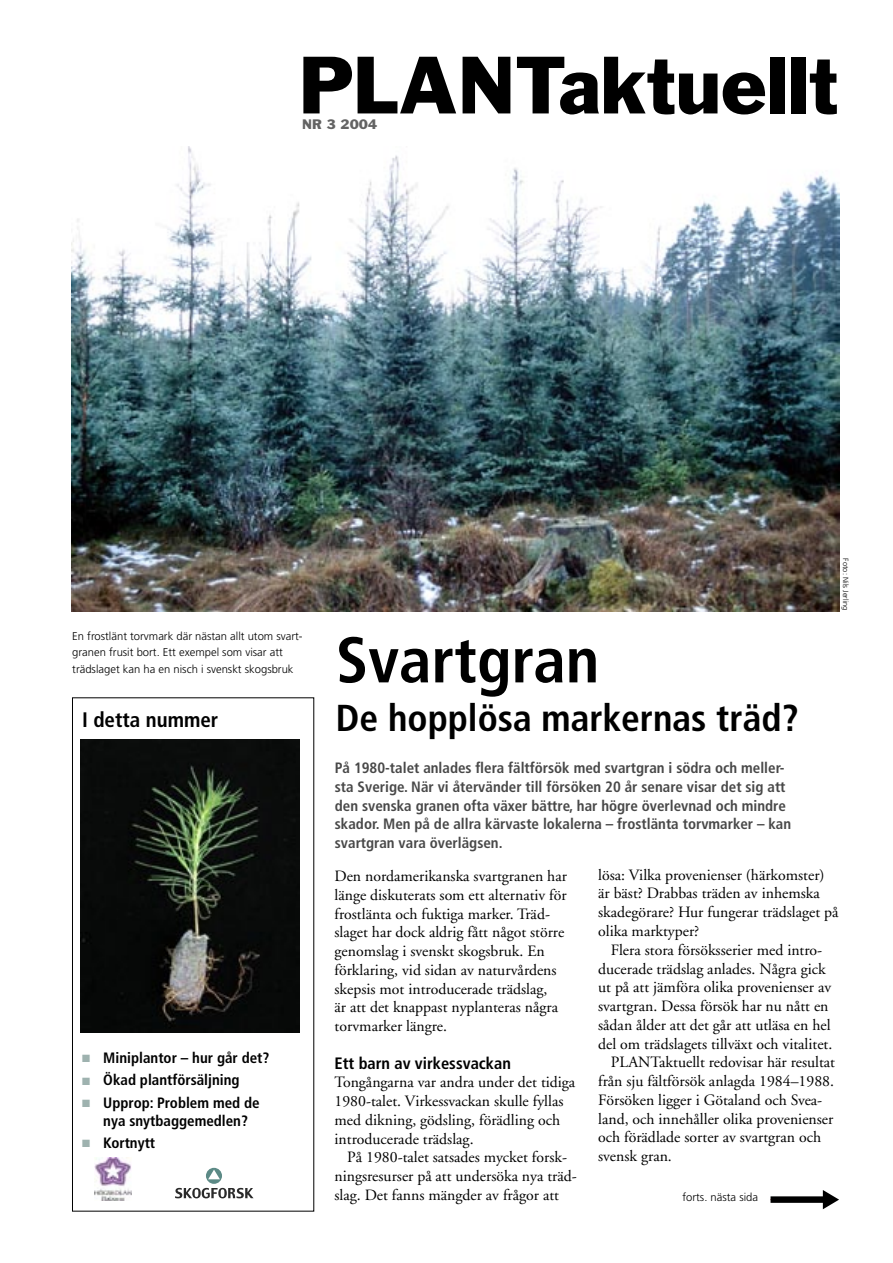
<style>
.page{position:relative;width:893px;height:1263px;background:#fff}
.page>*{position:absolute;margin:0;border:0;box-sizing:border-box;transform-origin:0 0}
.t1{font:75px "Franklin Gothic";color:#000}
.t2{font:700 condensed 64.5px "Frutiger";color:#000}
.t3{font:700 condensed 37.5px "Frutiger";color:#000}
.R2{font:700 condensed 21px "Frutiger";color:#000}
.bröd_utan{font:700 condensed 16.5px "Frutiger";color:#000}
.bröd_utan-2{font:15.75px/18.8px "Adobe Garamond";color:#000}
.Ingress{font:700 condensed 15px/18.8px "Frutiger";color:#484848}
.R2-2{font:700 condensed 15px/18px "Frutiger";color:#000}
.vinjett2{font:12.75px "Franklin Gothic";color:#636363}
.Bildtext{font:300 11.25px/16.5px "Frutiger";color:#000}
.Bildtext-2{font:300 7.5px "Frutiger";color:#000}
.s1{color:#9eb2af}
</style>
<div class="page">
<div style="left:72px;top:698px;width:242px;height:513px;border:1px solid #000"></div>
<svg style="left:175px;top:1188px;width:79px;height:10px"></svg>
<svg style="left:206px;top:1168px;width:16px;height:16px"></svg>
<svg style="left:208px;top:1169px;width:12px;height:10px"></svg>
<img style="left:94px;top:1158px;width:37px;height:42px">
<div style="left:770px;top:1196px;width:56px;height:7px;background:#000"></div>
<svg style="left:823px;top:1190px;width:16px;height:19px"></svg>
<img style="left:81px;top:740px;width:219px;height:292px">
<img style="left:72px;top:147px;width:768px;height:464px">
<p class="t1" style="left:299px;top:37px;width:540px">PLANTaktuellt</p>
<p class="vinjett2" style="left:302px;top:116px;width:77px">NR 3 2004</p>
<p class="Bildtext" style="left:72px;top:628px;width:232px">En frostlänt torvmark där nästan allt utom svart&shy;granen frusit bort. Ett exempel som visar att trädslaget kan ha en nisch i svenskt skogsbruk</p>
<p class="R2" style="left:82px;top:707px;width:138px">I detta nummer</p>
<p class="R2-2" style="left:82px;top:1049px;width:189px"><span class="s1">■</span> Miniplantor – hur går det?</p>
<p class="R2-2" style="left:82px;top:1071px;width:159px"><span class="s1">■</span> Ökad plantförsäljning</p>
<p class="R2-2" style="left:103px;top:1093px;width:158px;text-indent:-21px"><span class="s1">■</span> Upprop: Problem med de nya snytbaggemedlen?</p>
<p class="R2-2" style="left:82px;top:1134px;width:75px"><span class="s1">■</span> Kortnytt</p>
<p class="t2" style="left:336px;top:622px;width:265px">Svartgran</p>
<p class="t3" style="left:336px;top:696px;width:464px">De hopplösa markernas träd?</p>
<p class="Ingress" style="left:335px;top:758px;width:458px">På 1980-talet anlades flera fältförsök med svartgran i södra och meller&shy;sta Sverige. När vi återvänder till försöken 20 år senare visar det sig att den svenska granen ofta växer bättre, har högre överlevnad och mindre skador. Men på de allra kärvaste lokalerna – frostlänta torvmarker – kan svartgran vara överlägsen.</p>
<p class="Bildtext-2" style="left:850px;top:558px;width:54px;rotate:90deg">Foto: Nils Jerling</p>
<p class="bröd_utan-2" style="left:334px;top:867px;width:234px">Den nordamerikanska svartgranen har länge diskuterats som ett alternativ för frostlänta och fuktiga marker. Träd&shy;slaget har dock aldrig fått något större genomslag i svenskt skogsbruk. En förklaring, vid sidan av naturvårdens skepsis mot introducerade trädslag,<br>är att det knappast nyplanteras några torvmarker längre.</p>
<p class="bröd_utan" style="left:334px;top:1053px;width:178px">Ett barn av virkessvackan</p>
<p class="bröd_utan-2" style="left:334px;top:1073px;width:242px">Tongångarna var andra under det tidiga 1980-talet. Virkessvackan skulle fyllas med dikning, gödsling, förädling och introducerade trädslag.</p>
<p class="bröd_utan-2" style="left:334px;top:1148px;width:244px;text-indent:13px">På 1980-talet satsades mycket forsk&shy;ningsresurser på att undersöka nya träd&shy;slag. Det fanns mängder av frågor att</p>
<p class="bröd_utan-2" style="left:598px;top:866px;width:242px">lösa: Vilka provenienser (härkomster) är bäst? Drabbas träden av inhemska skadegörare? Hur fungerar trädslaget på olika marktyper?</p>
<p class="bröd_utan-2" style="left:598px;top:941px;width:236px;text-align:center">Flera stora försöksserier med intro&shy;ducerade trädslag anlades. Några gick ut på att jämföra olika provenienser av svartgran. Dessa försök har nu nått en sådan ålder att det går att utläsa en hel del om trädslagets tillväxt och vitalitet.</p>
<p class="bröd_utan-2" style="left:598px;top:1053px;width:238px;text-indent:13px">PLANTaktuellt redovisar här resultat från sju fältförsök anlagda 1984–1988.<br>Försöken ligger i Götaland och Svea&shy;land, och innehåller olika provenienser och förädlade sorter av svartgran och svensk gran.</p>
<p class="Bildtext" style="left:682px;top:1189px;width:77px">forts. nästa sida</p>
</div>
